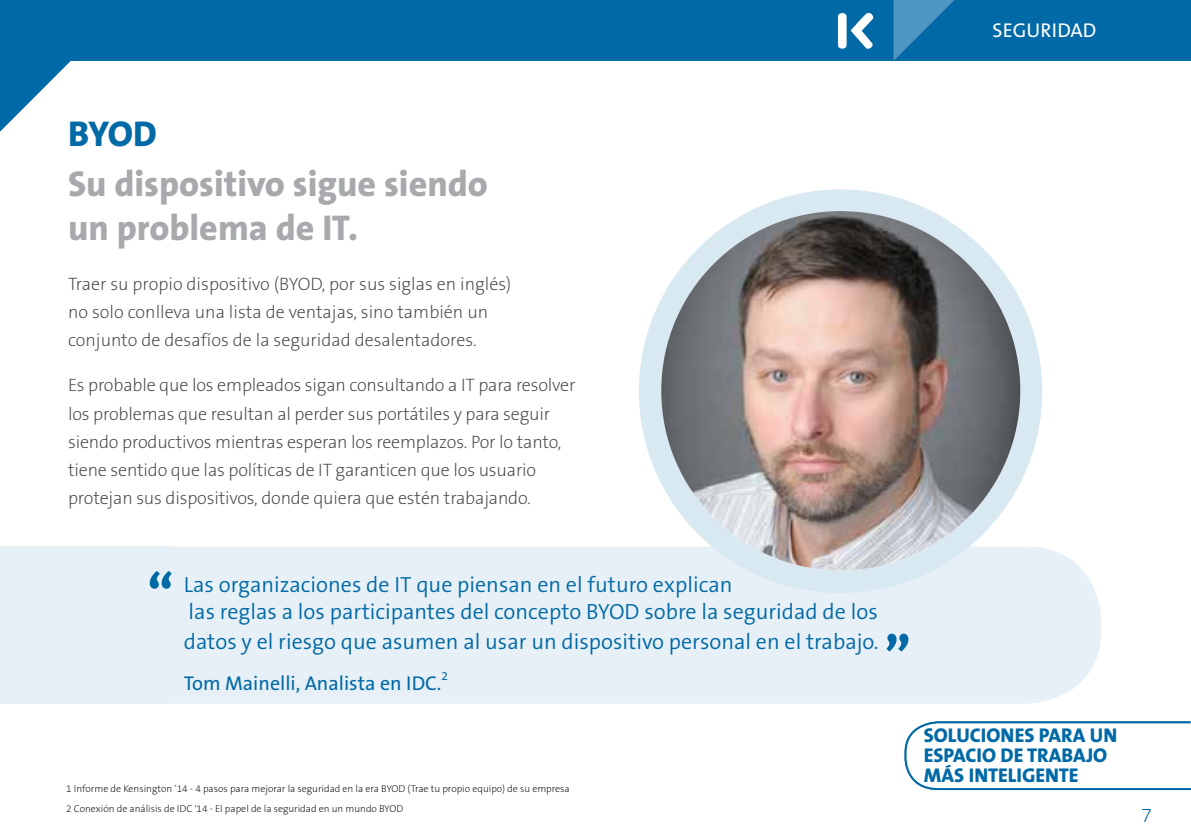
<style>
.page{position:relative;width:1191px;height:840px;background:#fff}
.page>*{position:absolute;margin:0;border:0;box-sizing:border-box;transform-origin:0 0}
.t1{font:50px "The Sans KENSINGTON8 XB";color:#0069a6}
.t2{font:36px/44px "The Sans KENSINGTON8 XB";color:#a7a9ac}
.t3{font:36px "The Sans KENSINGTON8 XB";color:#0069a6}
.t4{font:22px/26px "The Sans KENSINGTON4 SL";color:#0069a6}
.t5{font:20px/20px "The Sans KENSINGTON8 XB";color:#0069a6}
.t6{font:20px "The Sans KENSINGTON5 Rg";color:#0069a6}
.t7{font:20px "The Sans KENSINGTON5 Rg";color:#fff}
.t8{font:20px "The Sans KENSINGTON2 XL";color:#0069a6}
.t9{font:18px/28px "The Sans KENSINGTON2 XL";letter-spacing:-.01em;color:#414042}
.t10{font:12px "The Sans KENSINGTON5 Rg";color:#0069a6}
.t11{font:10px/20px "The Sans KENSINGTON2 XL";color:#000}
</style>
<div class="page">
<div style="left:72px;top:0;width:1119px;height:61px;background:#0069a6"></div>
<svg style="left:850px;top:10px;width:25px;height:41px"></svg>
<div style="left:838px;top:13px;width:8px;height:36px;background:#fff;border-radius:4px"></div>
<svg style="left:893px;top:0;width:64px;height:61px;background:#247eb2"></svg>
<svg style="left:0;top:0;width:72px;height:132px"></svg>
<svg style="left:904px;top:721px;width:287px;height:69px"></svg>
<div style="left:0;top:546px;width:1101px;height:157px;background:#e6f0f6;border-radius:76px"></div>
<div style="left:0;top:546px;width:171px;height:157px;background:#e6f0f6"></div>
<div style="left:639px;top:189px;width:403px;height:403px;background:#d9e9f2;border-radius:50%"></div>
<img style="left:661px;top:211px;width:359px;height:359px;border-radius:179px">
<p class="t7" style="left:992px;top:19px;width:105px">Seguridad</p>
<h2 class="t3" style="left:68px;top:114px;width:90px">BYOD</h2>
<h2 class="t2" style="left:68px;top:162px;width:421px">Su dispositivo sigue siendo un problema de IT.</h2>
<p class="t9" style="left:68px;top:271px;width:445px">Traer su propio dispositivo (BYOD, por sus siglas en inglés) no solo conlleva una lista de ventajas, sino también un conjunto de desafíos de la seguridad desalentadores.</p>
<p class="t9" style="left:68px;top:372px;width:509px">Es probable que los empleados sigan consultando a IT para resolver los problemas que resultan al perder sus portátiles y para seguir siendo productivos mientras esperan los reemplazos. Por lo tanto, tiene sentido que las políticas de IT garanticen que los usuario protejan sus dispositivos, donde quiera que estén trabajando.</p>
<h1 class="t1" style="left:147px;top:564px;width:27px">“</h1>
<p class="t4" style="left:184px;top:572px;width:695px">Las organizaciones de IT que piensan en el futuro explican<br>las reglas a los participantes del concepto BYOD sobre la seguridad de los</p>
<p class="t4" style="left:184px;top:628px;width:696px">datos y el riesgo que asumen al usar un dispositivo personal en el trabajo.</p>
<p class="t6" style="left:184px;top:671px;width:259px">Tom Mainelli, Analista en IDC.</p>
<p class="t10" style="left:441px;top:668px;width:8px">2</p>
<h1 class="t1" style="left:884px;top:627px;width:27px">”</h1>
<p class="t11" style="left:66px;top:778px;width:505px">1 Informe de Kensington ‘14 - 4 pasos para mejorar la seguridad en la era BYOD (Trae tu propio equipo) de su empresa<br>2 Conexión de análisis de IDC '14 - El papel de la seguridad en un mundo BYOD</p>
<p class="t5" style="left:924px;top:725px;width:195px">SOLUCIONES PARA UN<br>ESPACIO DE TRABAJO<br>MÁS INTELIGENTE</p>
<p class="t8" style="left:1141px;top:804px;width:12px">7</p>
</div>
